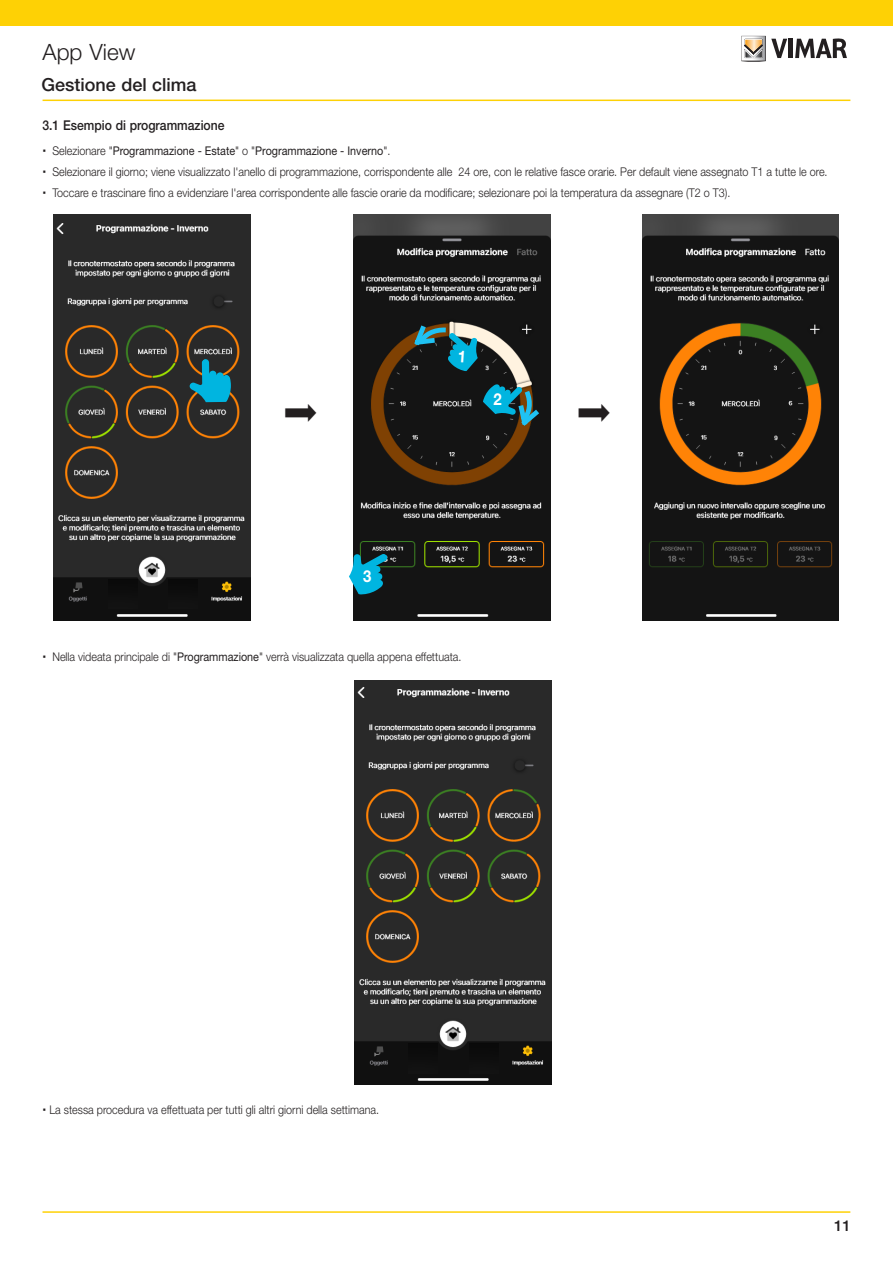
<style>
.page{position:relative;width:893px;height:1263px;background:#fff}
.page>*{position:absolute;margin:0;border:0;box-sizing:border-box;transform-origin:0 0}
.t1{font:300 22.5px "Helvetica Neue LT Std";color:#231f20}
.HELVETICA_9pt_norm{font:500 18px "Helvetica Neue LT Std";color:#231f20}
.Normale{font:700 16.5px "Helvetica Neue LT Std";color:#fff;scale:.9 1}
.t2{font:500 15px "Helvetica Neue LT Std";color:#231f20}
.Normale-2{font:500 13.5px "Helvetica Neue LT Std";color:#231f20;scale:.9 1}
.t3{font:300 12px "Helvetica Neue LT Std";color:#231f20;scale:.9 1}
.t4{font:12px "Helvetica Neue LT Std";color:#231f20;scale:.9 1}
.s1{font-weight:300}
.s2{font-weight:400}
</style>
<div class="page">
<hr style="left:43px;top:1211px;width:807px;height:2px;background:#fed105">
<hr style="left:43px;top:100px;width:807px;height:1px;background:#fed105">
<div style="left:0;top:0;width:893px;height:26px;background:#fed105"></div>
<svg style="left:741px;top:36px;width:46px;height:26px"></svg>
<hr style="left:789px;top:39px;width:4px;height:19px;background:#231f20">
<svg style="left:795px;top:38px;width:52px;height:20px"></svg>
<img style="left:642px;top:215px;width:197px;height:405px">
<img style="left:54px;top:215px;width:197px;height:405px">
<svg style="left:190px;top:359px;width:41px;height:43px;background:#1c7b8d"></svg>
<img style="left:354px;top:215px;width:197px;height:405px">
<svg style="left:349px;top:554px;width:39px;height:41px;background:#1c8ba5"></svg>
<svg style="left:483px;top:384px;width:61px;height:47px;background:#1e555e"></svg>
<img style="left:109px;top:579px;width:29px;height:29px">
<img style="left:168px;top:579px;width:29px;height:29px">
<img style="left:354px;top:680px;width:197px;height:404px">
<img style="left:409px;top:1044px;width:29px;height:29px">
<img style="left:469px;top:1044px;width:29px;height:29px">
<svg style="left:410px;top:320px;width:68px;height:51px;background:#336065"></svg>
<h1 class="t1" style="left:43px;top:38px;width:94px">App View</h1>
<p class="HELVETICA_9pt_norm" style="left:41px;top:73px;width:157px">Gestione del clima</p>
<p class="Normale-2" style="left:43px;top:117px;width:204px">3.1 Esempio di programmazione</p>
<p class="t4" style="left:52px;top:144px;width:377px"><span class="s1">Selezionare "</span>Programmazione - Estate<span class="s1">" o "</span>Programmazione - Inverno<span class="s1">".</span></p>
<p class="t3" style="left:52px;top:164px;width:863px">Selezionare il giorno; viene visualizzato l'anello di programmazione, corrispondente alle 24 ore, con le relative fasce orarie. Per default viene assegnato T1 a tutte le ore.</p>
<p class="t3" style="left:52px;top:185px;width:755px">Toccare e trascinare fino a evidenziare l'area corrispondente alle fascie orarie da modificare; selezionare poi la temperatura da assegnare (T2 o T3).</p>
<p class="Normale" style="left:493px;top:388px;width:11px">2</p>
<p class="Normale" style="left:363px;top:566px;width:11px">3</p>
<p class="t3" style="left:52px;top:649px;width:456px">Nella videata principale di "<span class="s2">Programmazione</span>" verrà visualizzata quella appena effettuata.</p>
<p class="t3" style="left:49px;top:1103px;width:368px">La stessa procedura va effettuata per tutti gli altri giorni della settimana.</p>
<p class="t2" style="left:834px;top:1216px;width:18px">11</p>
</div>
